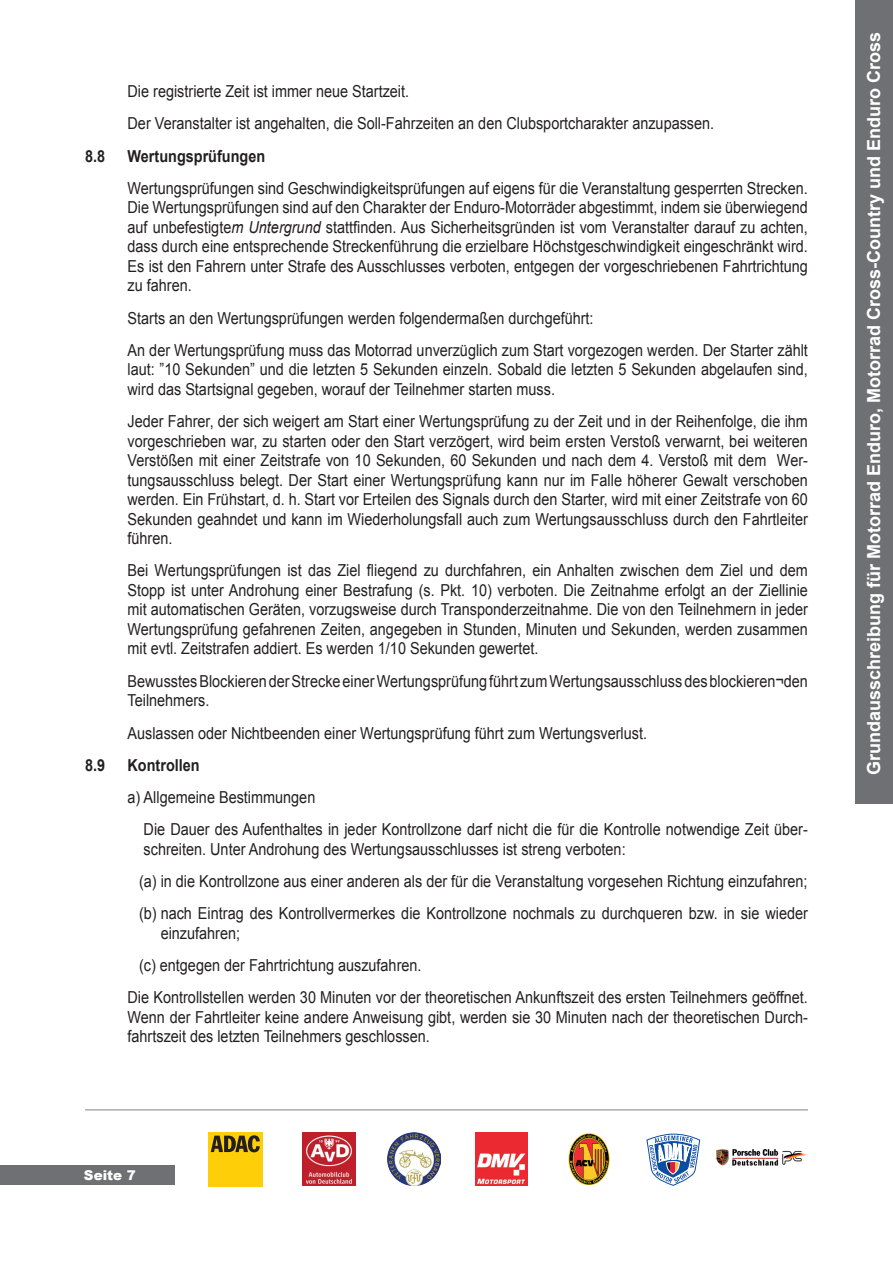
<style>
.page{position:relative;width:893px;height:1263px;background:#fff}
.page>*{position:absolute;margin:0;border:0;box-sizing:border-box;transform-origin:0 0}
.t1{font:700 18px "Arial";color:#fff}
.t2{font:16.5px/19.5px "Arial";color:#231f20;scale:.88 1}
.t3{font:700 16.5px "Arial";color:#231f20;scale:.88 1}
.t4{font:900 13.5px "Arial";color:#fff}
.s1{font-style:italic}
</style>
<div class="page">
<div style="left:0;top:1165px;width:174px;height:20px;background:#6f7073"></div>
<div style="left:856px;top:0;width:37px;height:804px;background:#6f7073"></div>
<hr style="left:85px;top:1109px;width:723px;height:1px;background:#808285">
<div style="left:208px;top:1133px;width:54px;height:54px;background:#fece08"></div>
<svg style="left:211px;top:1135px;width:49px;height:17px"></svg>
<img style="left:302px;top:1132px;width:53px;height:54px">
<img style="left:475px;top:1133px;width:53px;height:52px">
<img style="left:388px;top:1132px;width:52px;height:53px">
<img style="left:568px;top:1133px;width:42px;height:51px">
<svg style="left:646px;top:1134px;width:54px;height:52px"></svg>
<img style="left:716px;top:1148px;width:91px;height:18px">
<p class="t2" style="left:128px;top:75px;width:668px;line-height:32.2px">Die registrierte Zeit ist immer neue Startzeit.<br>Der Veranstalter ist angehalten, die Soll-Fahrzeiten an den Clubsportcharakter anzupassen.</p>
<p class="t3" style="left:85px;top:145px;width:24px">8.8</p>
<p class="t3" style="left:128px;top:145px;width:158px">Wertungsprüfungen</p>
<p class="t2" style="left:128px;top:178px;width:775px;text-align:justify">Wertungsprüfungen sind Geschwindigkeitsprüfungen auf eigens für die Veranstaltung gesperrten Strecken.<br>Die Wertungsprüfungen sind auf den Charakter der Enduro-Motorräder abgestimmt, indem sie überwiegend auf unbefestigte<span class="s1">m Untergrund</span> stattfinden. Aus Sicherheitsgründen ist vom Veranstalter darauf zu achten, dass durch eine entsprechende Streckenführung die erzielbare Höchstgeschwindigkeit eingeschränkt wird.<br>Es ist den Fahrern unter Strafe des Ausschlusses verboten, entgegen der vorgeschriebenen Fahrtrichtung zu fahren.</p>
<p class="t2" style="left:128px;top:302px;width:775px;line-height:32.2px">Starts an den Wertungsprüfungen werden folgendermaßen durchgeführt:<br>An der Wertungsprüfung muss das Motorrad unverzüglich zum Start vorgezogen werden. Der Starter zählt</p>
<p class="t2" style="left:128px;top:360px;width:775px">laut: ”10 Sekunden” und die letzten 5 Sekunden einzeln. Sobald die letzten 5 Sekunden abgelaufen sind, wird das Startsignal gegeben, worauf der Teilnehmer starten muss.</p>
<p class="t2" style="left:128px;top:412px;width:775px;text-align:justify">Jeder Fahrer, der sich weigert am Start einer Wertungsprüfung zu der Zeit und in der Reihenfolge, die ihm vorgeschrieben war, zu starten oder den Start verzögert, wird beim ersten Verstoß verwarnt, bei weiteren Verstößen mit einer Zeitstrafe von 10 Sekunden, 60 Sekunden und nach dem 4. Verstoß mit dem Wer&shy;tungsausschluss belegt. Der Start einer Wertungsprüfung kann nur im Falle höherer Gewalt verschoben werden. Ein Frühstart, d. h. Start vor Erteilen des Signals durch den Starter, wird mit einer Zeitstrafe von 60<br>Sekunden geahndet und kann im Wiederholungsfall auch zum Wertungsausschluss durch den Fahrtleiter führen.</p>
<p class="t2" style="left:128px;top:561px;width:775px;text-align:justify">Bei Wertungsprüfungen ist das Ziel fliegend zu durchfahren, ein Anhalten zwischen dem Ziel und dem Stopp ist unter Androhung einer Bestrafung (s. Pkt. 10) verboten. Die Zeitnahme erfolgt an der Ziellinie mit automatischen Geräten, vorzugsweise durch Transponderzeitnahme. Die von den Teilnehmern in jeder Wertungsprüfung gefahrenen Zeiten, angegeben in Stunden, Minuten und Sekunden, werden zusammen mit evtl. Zeitstrafen addiert. Es werden 1/10 Sekunden gewertet.</p>
<p class="t2" style="left:128px;top:671px;width:775px">Bewusstes Blockieren der Strecke einer Wertungsprüfung führt zum Wertungsausschluss des blockieren¬den<br>Teilnehmers.</p>
<p class="t2" style="left:128px;top:723px;width:592px">Auslassen oder Nichtbeenden einer Wertungsprüfung führt zum Wertungsverlust.</p>
<p class="t3" style="left:85px;top:754px;width:24px">8.9</p>
<p class="t3" style="left:128px;top:754px;width:84px">Kontrollen</p>
<p class="t2" style="left:144px;top:781px;width:756px;line-height:32.2px;text-indent:-16px">a) Allgemeine Bestimmungen<br>Die Dauer des Aufenthaltes in jeder Kontrollzone darf nicht die für die Kontrolle notwendige Zeit über-</p>
<p class="t2" style="left:139px;top:833px;width:762px;line-height:32.2px">schreiten. Unter Androhung des Wertungsausschlusses ist streng verboten:<br>(a) in die Kontrollzone aus einer anderen als der für die Veranstaltung vorgesehen Richtung einzufahren; (b) nach Eintrag des Kontrollvermerkes die Kontrollzone nochmals zu durchqueren bzw. in sie wieder</p>
<p class="t2" style="left:161px;top:923px;width:92px">einzufahren;</p>
<p class="t2" style="left:139px;top:956px;width:322px">(c) entgegen der Fahrtrichtung auszufahren.</p>
<p class="t2" style="left:128px;top:988px;width:775px">Die Kontrollstellen werden 30 Minuten vor der theoretischen Ankunftszeit des ersten Teilnehmers geöffnet.</p>
<p class="t2" style="left:128px;top:1007px;width:775px">Wenn der Fahrtleiter keine andere Anweisung gibt, werden sie 30 Minuten nach der theoretischen Durch&shy;fahrtszeit des letzten Teilnehmers geschlossen.</p>
<p class="t4" style="left:84px;top:1165px;width:53px">Seite 7</p>
<p class="t1" style="left:862px;top:775px;width:745px;rotate:-90deg">Grundausschreibung für Motorrad Enduro, Motorrad Cross-Country und Enduro Cross</p>
</div>
